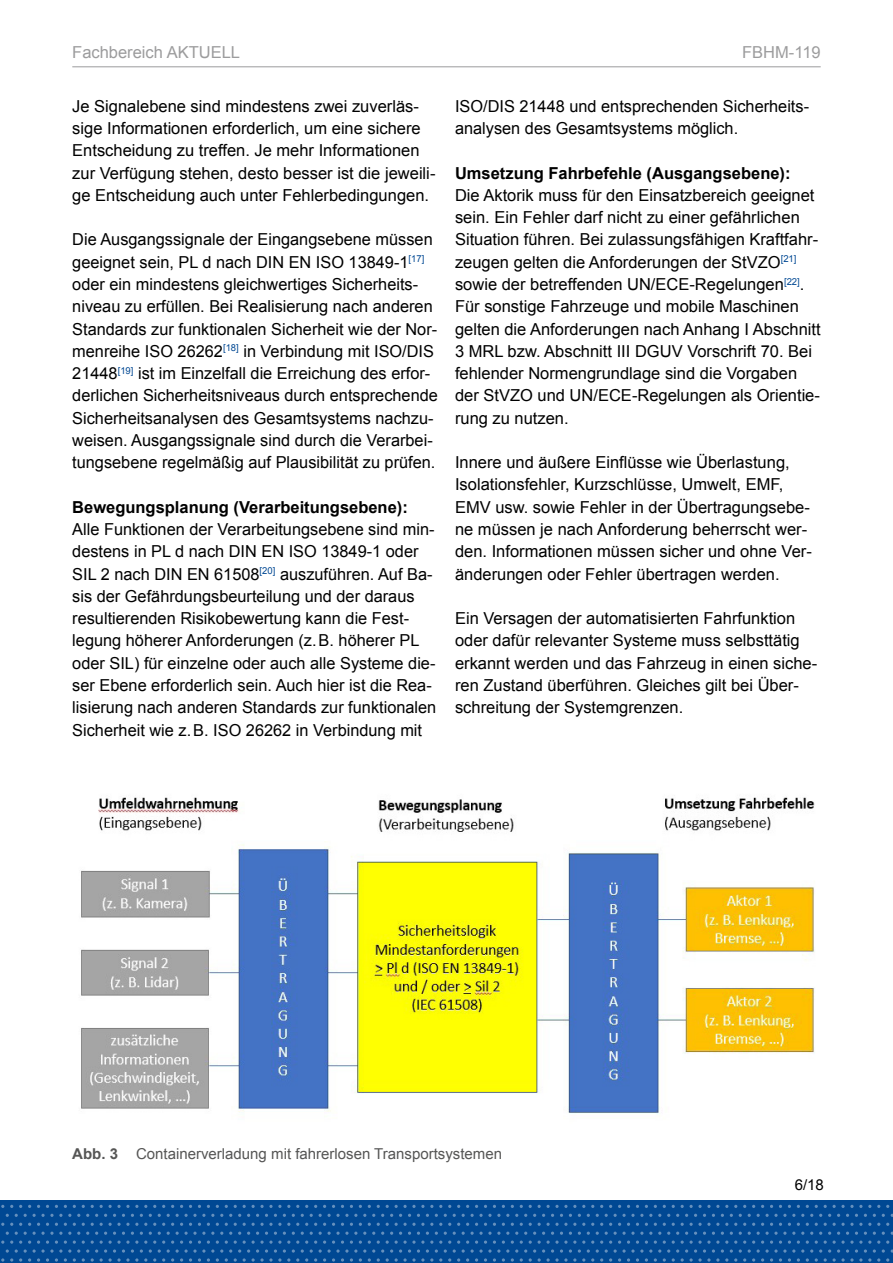
<style>
.page{position:relative;width:893px;height:1263px;background:#fff}
.page>*{position:absolute;margin:0;border:0;box-sizing:border-box;transform-origin:0 0}
._02_Fließtext_Fließtext_Abstand_nach{font:16.5px/22.2px "Arial";color:#000}
._02_Fließtext_Fließtext_ohne_Abstand_nach{font:700 16.5px "Arial";color:#000}
.t1{font:16.5px "Arial";color:#9c9c9d}
.t2{font:15px "Arial";color:#565655}
.t3{font:15px "Arial";color:#000}
.s1{font-weight:700}
</style>
<div class="page">
<div style="left:0;top:1200px;width:893px;height:63px;background:#004893"></div>
<svg style="left:243px;top:1205px;width:38px;height:3px"></svg>
<svg style="left:386px;top:1205px;width:47px;height:3px"></svg>
<svg style="left:538px;top:1205px;width:38px;height:3px"></svg>
<svg style="left:681px;top:1205px;width:38px;height:3px"></svg>
<svg style="left:824px;top:1205px;width:38px;height:3px"></svg>
<svg style="left:176px;top:1214px;width:38px;height:3px"></svg>
<svg style="left:319px;top:1214px;width:38px;height:3px"></svg>
<svg style="left:462px;top:1214px;width:38px;height:3px"></svg>
<svg style="left:605px;top:1214px;width:38px;height:3px"></svg>
<svg style="left:748px;top:1214px;width:38px;height:3px"></svg>
<svg style="left:359px;top:1223px;width:360px;height:38px"></svg>
<svg style="left:721px;top:1223px;width:172px;height:38px"></svg>
<svg style="left:100px;top:1205px;width:38px;height:3px"></svg>
<svg style="left:33px;top:1214px;width:38px;height:3px"></svg>
<svg style="left:1px;top:1223px;width:356px;height:38px"></svg>
<img style="left:81px;top:797px;width:734px;height:317px">
<hr style="left:72px;top:66px;width:749px;height:1px;background:#9c9c9d">
<p class="t1" style="left:72px;top:41px;width:169px">Fachbereich AKTUELL</p>
<p class="t1" style="left:742px;top:41px;width:80px">FBHM-119</p>
<p class="_02_Fließtext_Fließtext_Abstand_nach" style="left:72px;top:95px;width:365px">Je Signalebene sind mindestens zwei zuverläs&shy;sige Informationen erforderlich, um eine sichere Entscheidung zu treffen. Je mehr Informationen zur Verfügung stehen, desto besser ist die jeweili&shy;ge Entscheidung auch unter Fehlerbedingungen.</p>
<p class="_02_Fließtext_Fließtext_Abstand_nach" style="left:72px;top:229px;width:367px">Die Ausgangssignale der Eingangsebene müssen geeignet sein, PL d nach DIN EN ISO 13849-1<sup>[17] </sup>oder ein mindestens gleichwertiges Sicherheits&shy;niveau zu erfüllen. Bei Realisierung nach anderen Standards zur funktionalen Sicherheit wie der Nor&shy;menreihe ISO 26262<sup>[18]</sup> in Verbindung mit ISO/DIS 21448<sup>[19]</sup> ist im Einzelfall die Erreichung des erfor&shy;derlichen Sicherheitsniveaus durch entsprechende Sicherheitsanalysen des Gesamtsystems nachzu&shy;weisen. Ausgangssignale sind durch die Verarbei&shy;tungsebene regelmäßig auf Plausibilität zu prüfen.</p>
<p class="_02_Fließtext_Fließtext_ohne_Abstand_nach" style="left:72px;top:496px;width:337px">Bewegungsplanung (Verarbeitungsebene):</p>
<p class="_02_Fließtext_Fließtext_Abstand_nach" style="left:72px;top:518px;width:366px">Alle Funktionen der Verarbeitungsebene sind min&shy;destens in PL d nach DIN EN ISO 13849-1 oder SIL 2 nach DIN EN 61508<sup>[20]</sup> auszuführen. Auf Ba&shy;sis der Gefährdungsbeurteilung und der daraus resultierenden Risikobewertung kann die Fest&shy;legung höherer Anforderungen (z.B. höherer PL oder SIL) für einzelne oder auch alle Systeme die&shy;ser Ebene erforderlich sein. Auch hier ist die Rea&shy;lisierung nach anderen Standards zur funktionalen Sicherheit wie z.B. ISO 26262 in Verbindung mit</p>
<p class="_02_Fließtext_Fließtext_Abstand_nach" style="left:455px;top:95px;width:356px">ISO/DIS 21448 und entsprechenden Sicherheits&shy;analysen des Gesamtsystems möglich.</p>
<p class="_02_Fließtext_Fließtext_ohne_Abstand_nach" style="left:455px;top:162px;width:337px">Umsetzung Fahrbefehle (Ausgangsebene):</p>
<p class="_02_Fließtext_Fließtext_Abstand_nach" style="left:455px;top:184px;width:367px">Die Aktorik muss für den Einsatzbereich geeignet sein. Ein Fehler darf nicht zu einer gefährlichen Situation führen. Bei zulassungsfähigen Kraftfahr&shy;zeugen gelten die Anforderungen der StVZO<sup>[21] </sup>sowie der betreffenden UN/ECE-Regelungen<sup>[22]</sup>.<br>Für sonstige Fahrzeuge und mobile Maschinen gelten die Anforderungen nach Anhang I Abschnitt 3 MRL bzw. Abschnitt III DGUV Vorschrift 70. Bei fehlender Normengrundlage sind die Vorgaben der StVZO und UN/ECE-Regelungen als Orientie&shy;rung zu nutzen.</p>
<p class="_02_Fließtext_Fließtext_Abstand_nach" style="left:455px;top:451px;width:358px">Innere und äußere Einflüsse wie Überlastung, Isolationsfehler, Kurzschlüsse, Umwelt, EMF, EMV usw. sowie Fehler in der Übertragungsebe&shy;ne müssen je nach Anforderung beherrscht wer&shy;den. Informationen müssen sicher und ohne Ver&shy;änderungen oder Fehler übertragen werden.</p>
<p class="_02_Fließtext_Fließtext_Abstand_nach" style="left:455px;top:607px;width:364px">Ein Versagen der automatisierten Fahrfunktion oder dafür relevanter Systeme muss selbsttätig erkannt werden und das Fahrzeug in einen siche&shy;ren Zustand überführen. Gleiches gilt bei Über&shy;schreitung der Systemgrenzen.</p>
<p class="t2" style="left:72px;top:1144px;width:431px"><span class="s1">Abb. 3</span> Containerverladung mit fahrerlosen Transportsystemen</p>
<p class="t3" style="left:795px;top:1175px;width:31px">6/18</p>
</div>
